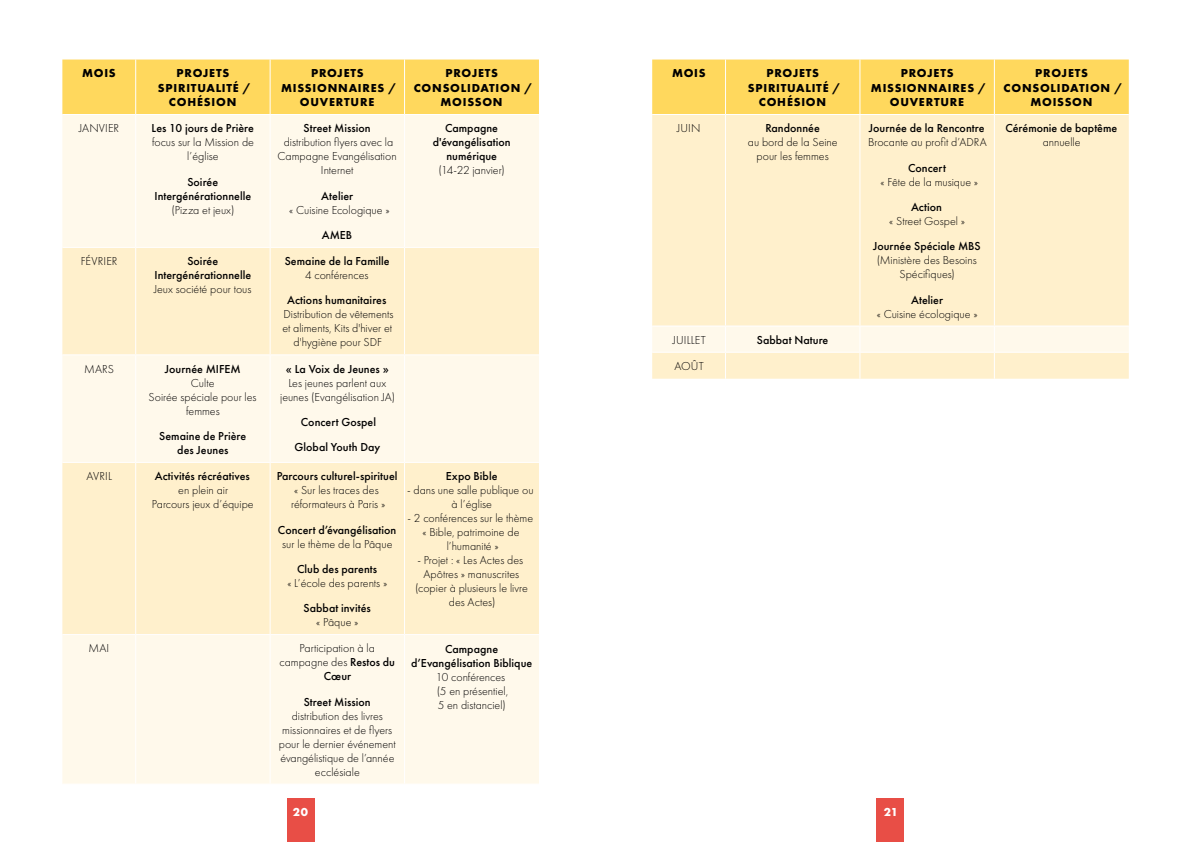
<style>
.page{position:relative;width:1191px;height:842px;background:#fff}
.page>*{position:absolute;margin:0;border:0;box-sizing:border-box;transform-origin:0 0}
.t1{font:300 12px/14px "Futura PT";color:#000;text-align:center}
.t2{font:500 12px/14px "Futura PT";color:#000;text-align:center}
.t3{font:700 12px/14.4px "Futura PT";letter-spacing:.065em;color:#000;text-align:center}
.t4{font:700 12px "Futura PT";color:#fff}
.s1{font-weight:500}
</style>
<div class="page">
<div style="left:876px;top:799px;width:28px;height:43px;background:#e84e46"></div>
<div style="left:287px;top:799px;width:27px;height:43px;background:#e84e46"></div>
<div style="left:62px;top:60px;width:477px;height:54px;background:#ffd85d"></div>
<div style="left:62px;top:115px;width:477px;height:669px;background:#fff9eb"></div>
<svg style="left:62px;top:248px;width:477px;height:386px;background:#fff2d4"></svg>
<hr style="left:135px;top:115px;width:1px;height:132px;background:#fff">
<hr style="left:270px;top:115px;width:1px;height:132px;background:#fff">
<hr style="left:404px;top:115px;width:1px;height:132px;background:#fff">
<hr style="left:62px;top:247px;width:74px;height:1px;background:#fff">
<hr style="left:136px;top:247px;width:134px;height:1px;background:#fff">
<hr style="left:135px;top:248px;width:1px;height:106px;background:#fff">
<hr style="left:270px;top:247px;width:134px;height:1px;background:#fff">
<hr style="left:270px;top:248px;width:1px;height:106px;background:#fff">
<hr style="left:404px;top:247px;width:135px;height:1px;background:#fff">
<hr style="left:404px;top:248px;width:1px;height:106px;background:#fff">
<hr style="left:62px;top:354px;width:74px;height:1px;background:#fff">
<hr style="left:136px;top:354px;width:134px;height:1px;background:#fff">
<hr style="left:135px;top:355px;width:1px;height:107px;background:#fff">
<hr style="left:270px;top:354px;width:134px;height:1px;background:#fff">
<hr style="left:270px;top:355px;width:1px;height:107px;background:#fff">
<hr style="left:404px;top:354px;width:135px;height:1px;background:#fff">
<hr style="left:404px;top:355px;width:1px;height:107px;background:#fff">
<hr style="left:135px;top:60px;width:1px;height:54px;background:#fff">
<hr style="left:270px;top:60px;width:1px;height:54px;background:#fff">
<hr style="left:404px;top:60px;width:1px;height:54px;background:#fff">
<hr style="left:62px;top:462px;width:74px;height:1px;background:#fff">
<hr style="left:136px;top:462px;width:134px;height:1px;background:#fff">
<hr style="left:135px;top:463px;width:1px;height:171px;background:#fff">
<hr style="left:270px;top:462px;width:134px;height:1px;background:#fff">
<hr style="left:270px;top:463px;width:1px;height:171px;background:#fff">
<hr style="left:404px;top:462px;width:135px;height:1px;background:#fff">
<hr style="left:404px;top:463px;width:1px;height:171px;background:#fff">
<hr style="left:62px;top:634px;width:74px;height:1px;background:#fff">
<hr style="left:136px;top:634px;width:134px;height:1px;background:#fff">
<hr style="left:135px;top:635px;width:1px;height:149px;background:#fff">
<hr style="left:270px;top:634px;width:134px;height:1px;background:#fff">
<hr style="left:270px;top:635px;width:1px;height:149px;background:#fff">
<hr style="left:404px;top:634px;width:135px;height:1px;background:#fff">
<hr style="left:404px;top:635px;width:1px;height:149px;background:#fff">
<div style="left:652px;top:60px;width:476px;height:54px;background:#ffd85d"></div>
<div style="left:652px;top:115px;width:476px;height:211px;background:#fff0cc"></div>
<hr style="left:725px;top:60px;width:1px;height:54px;background:#fff">
<hr style="left:859px;top:60px;width:1px;height:54px;background:#fff">
<hr style="left:994px;top:60px;width:1px;height:54px;background:#fff">
<hr style="left:725px;top:115px;width:1px;height:211px;background:#fff">
<hr style="left:859px;top:115px;width:1px;height:211px;background:#fff">
<hr style="left:994px;top:115px;width:1px;height:211px;background:#fff">
<svg style="left:652px;top:327px;width:476px;height:52px;background:#fff4dc"></svg>
<p class="t3" style="left:82px;top:66px;width:35px">MOIS</p>
<p class="t3" style="left:158px;top:66px;width:94px">PROJETS<br>SPIRITUALITÉ /<br>COHÉSION</p>
<p class="t3" style="left:281px;top:66px;width:117px">PROJETS<br>MISSIONNAIRES /<br>OUVERTURE</p>
<p class="t3" style="left:414px;top:66px;width:120px">PROJETS<br>CONSOLIDATION /<br>MOISSON</p>
<p class="t1" style="left:79px;top:121px;width:42px">JANVIER</p>
<p class="t2" style="left:152px;top:121px;width:104px">Les 10 jours de Prière</p>
<p class="t1" style="left:152px;top:135px;width:103px">focus sur la Mission de l’église</p>
<p class="t2" style="left:154px;top:175px;width:98px">Soirée<br>Intergénérationnelle</p>
<p class="t1" style="left:171px;top:203px;width:64px">(Pizza et jeux)</p>
<p class="t2" style="left:304px;top:121px;width:69px">Street Mission</p>
<p class="t1" style="left:277px;top:135px;width:121px">distribution flyers avec la<br>Campagne Evangélisation<br>Internet</p>
<p class="t2" style="left:321px;top:189px;width:33px">Atelier</p>
<p class="t1" style="left:289px;top:203px;width:102px">« Cuisine Ecologique »</p>
<p class="t2" style="left:322px;top:228px;width:32px">AMEB</p>
<p class="t2" style="left:433px;top:121px;width:79px">Campagne d'évangélisation numérique</p>
<p class="t1" style="left:438px;top:163px;width:68px">(14-22 janvier)</p>
<p class="t1" style="left:81px;top:254px;width:38px">FÉVRIER</p>
<p class="t2" style="left:154px;top:254px;width:98px">Soirée<br>Intergénérationnelle</p>
<p class="t1" style="left:154px;top:282px;width:99px">Jeux société pour tous</p>
<p class="t2" style="left:285px;top:254px;width:106px">Semaine de la Famille</p>
<p class="t1" style="left:305px;top:268px;width:65px">4 conférences</p>
<p class="t2" style="left:287px;top:293px;width:101px">Actions humanitaires</p>
<p class="t1" style="left:282px;top:308px;width:113px">Distribution de vêtements et aliments, Kits d'hiver et d'hygiène pour SDF</p>
<p class="t1" style="left:84px;top:362px;width:31px">MARS</p>
<p class="t2" style="left:165px;top:362px;width:77px">Journée MIFEM</p>
<p class="t1" style="left:149px;top:376px;width:109px">Culte<br>Soirée spéciale pour les femmes</p>
<p class="t2" style="left:159px;top:429px;width:89px">Semaine de Prière des Jeunes</p>
<p class="t2" style="left:286px;top:362px;width:104px">« La Voix de Jeunes »</p>
<p class="t1" style="left:280px;top:376px;width:116px">Les jeunes parlent aux jeunes (Evangélisation JA)</p>
<p class="t2" style="left:294px;top:409px;width:87px;line-height:25.3px">Concert Gospel<br>Global Youth Day</p>
<p class="t1" style="left:87px;top:469px;width:27px">AVRIL</p>
<p class="t2" style="left:155px;top:469px;width:96px">Activités récréatives</p>
<p class="t1" style="left:152px;top:483px;width:103px">en plein air<br>Parcours jeux d’équipe</p>
<p class="t2" style="left:277px;top:469px;width:122px">Parcours culturel-spirituel</p>
<p class="t1" style="left:291px;top:483px;width:95px;text-align:left">« Sur les traces des réformateurs à Paris »</p>
<p class="t2" style="left:278px;top:522px;width:120px">Concert d’évangélisation</p>
<p class="t1" style="left:282px;top:537px;width:112px">sur le thème de la Pâque</p>
<p class="t2" style="left:297px;top:562px;width:82px">Club des parents</p>
<p class="t1" style="left:287px;top:576px;width:101px">« L’école des parents »</p>
<p class="t2" style="left:303px;top:601px;width:69px">Sabbat invités</p>
<p class="t1" style="left:316px;top:615px;width:44px">« Pâque »</p>
<p class="t1" style="left:88px;top:641px;width:22px">MAI</p>
<p class="t1" style="left:279px;top:641px;width:117px">Participation à la campagne des <span class="s1">Restos du<br>Cœur</span></p>
<p class="t2" style="left:304px;top:695px;width:69px">Street Mission</p>
<p class="t1" style="left:279px;top:709px;width:118px">distribution des livres missionnaires et de flyers pour le dernier événement évangélistique de l’année ecclésiale</p>
<p class="t2" style="left:446px;top:469px;width:53px">Expo Bible</p>
<p class="t1" style="left:407px;top:483px;width:128px">- dans une salle publique ou à l’église</p>
<p class="t1" style="left:407px;top:511px;width:127px">- 2 conférences sur le thème « Bible, patrimoine de l’humanité »</p>
<p class="t1" style="left:415px;top:553px;width:114px">- Projet : « Les Actes des<br>Apôtres » manuscrites (copier à plusieurs le livre des Actes)</p>
<p class="t2" style="left:411px;top:641px;width:122px">Campagne d’Evangélisation Biblique</p>
<p class="t1" style="left:436px;top:670px;width:74px;text-align:left">10 conférences (5 en présentiel,<br>5 en distanciel)</p>
<p class="t3" style="left:672px;top:66px;width:35px">MOIS</p>
<p class="t3" style="left:747px;top:66px;width:94px">PROJETS<br>SPIRITUALITÉ /<br>COHÉSION</p>
<p class="t3" style="left:871px;top:66px;width:117px">PROJETS<br>MISSIONNAIRES /<br>OUVERTURE</p>
<p class="t3" style="left:1003px;top:66px;width:120px">PROJETS<br>CONSOLIDATION /<br>MOISSON</p>
<p class="t1" style="left:677px;top:121px;width:25px">JUIN</p>
<p class="t2" style="left:765px;top:121px;width:56px">Randonnée</p>
<p class="t1" style="left:748px;top:135px;width:91px">au bord de la Seine pour les femmes</p>
<p class="t2" style="left:869px;top:121px;width:117px">Journée de la Rencontre</p>
<p class="t1" style="left:868px;top:135px;width:120px">Brocante au profit d’ADRA</p>
<p class="t2" style="left:908px;top:161px;width:39px">Concert</p>
<p class="t1" style="left:880px;top:175px;width:99px">« Fête de la musique »</p>
<p class="t2" style="left:911px;top:200px;width:32px">Action</p>
<p class="t1" style="left:889px;top:214px;width:77px">« Street Gospel »</p>
<p class="t2" style="left:873px;top:239px;width:109px">Journée Spéciale MBS</p>
<p class="t1" style="left:877px;top:253px;width:101px">(Ministère des Besoins<br>Spécifiques)</p>
<p class="t2" style="left:911px;top:293px;width:33px">Atelier</p>
<p class="t1" style="left:876px;top:307px;width:102px">« Cuisine écologique »</p>
<p class="t2" style="left:1005px;top:121px;width:113px">Cérémonie de baptême</p>
<p class="t1" style="left:1042px;top:135px;width:39px">annuelle</p>
<p class="t1" style="left:672px;top:333px;width:35px">JUILLET</p>
<p class="t2" style="left:757px;top:333px;width:73px">Sabbat Nature</p>
<p class="t1" style="left:674px;top:359px;width:31px">AOÛT</p>
<p class="t4" style="left:293px;top:804px;width:17px">20</p>
<p class="t4" style="left:883px;top:804px;width:16px">21</p>
</div>
